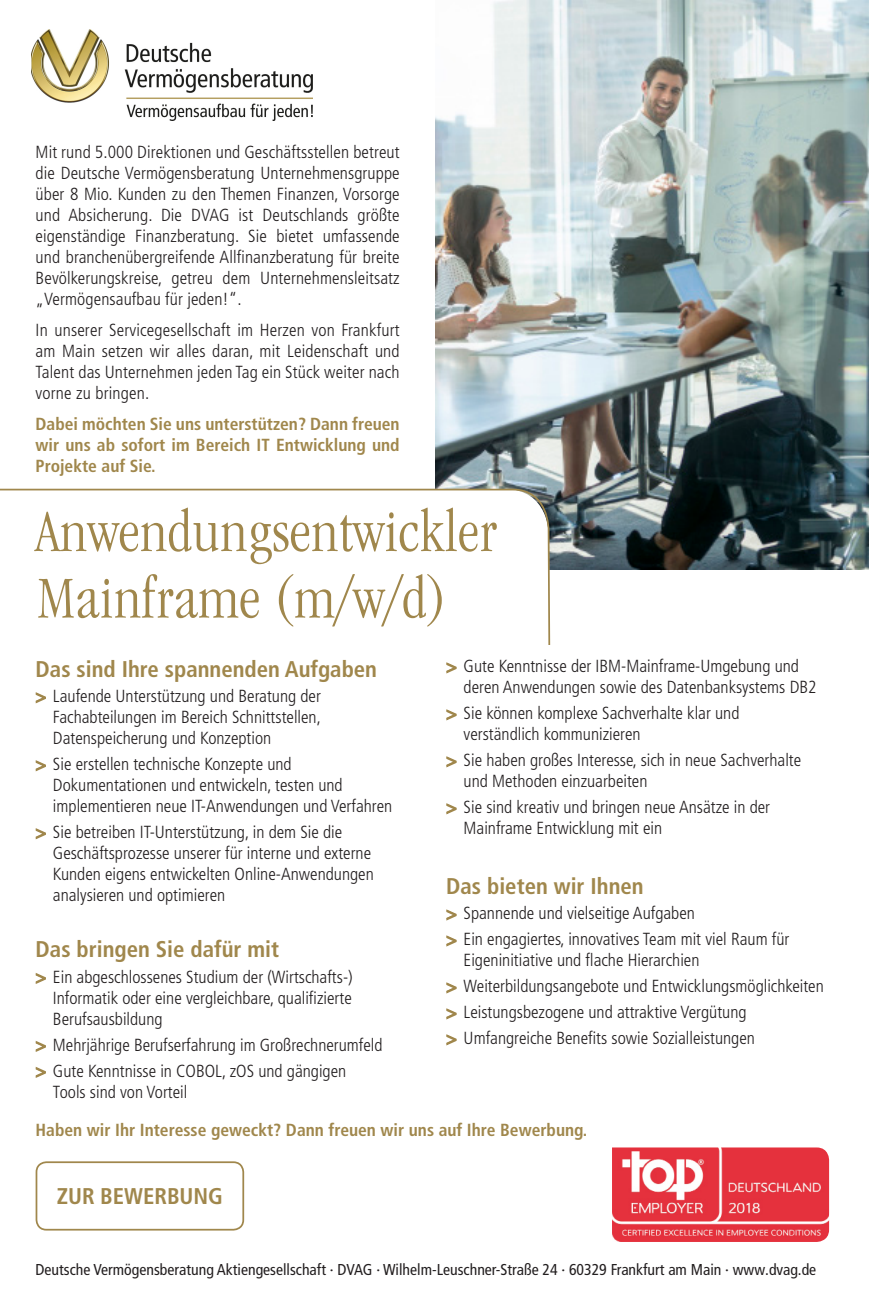
<style>
.page{position:relative;width:869px;height:1290px;background:#fff}
.page>*{position:absolute;margin:0;border:0;box-sizing:border-box;transform-origin:0 0}
.Titel_HL__GL__42_45{font:300 condensed 61.25px/66.5px "ITC Garamond Std";letter-spacing:.01em;color:#a0874c}
.Copy__F47__11_14{font:700 condensed 22.75px "Frutiger LT Pro";color:#a0874c}
.Copy_Bullets{font:700 condensed 22.75px "Frutiger LT Pro";color:#a0874c}
.Copy__F47__11_14-2{font:300 condensed 17.5px/21px "Frutiger LT Pro";color:#231f20}
.Copy__F47__11_14-3{font:700 condensed 17.5px/21px "Frutiger LT Pro";color:#a0874c;text-align:justify}
.Copy__F47__11_14-4{font:condensed 15.75px "Frutiger LT Pro";color:#231f20}
.s1{font-weight:400;color:#a0874c}
</style>
<div class="page">
<img style="left:435px;top:0;width:433px;height:569px">
<svg style="left:35px;top:692px;width:11px;height:12px"></svg>
<svg style="left:35px;top:760px;width:11px;height:12px"></svg>
<svg style="left:35px;top:828px;width:11px;height:12px"></svg>
<svg style="left:35px;top:973px;width:11px;height:11px"></svg>
<svg style="left:35px;top:1041px;width:11px;height:11px"></svg>
<svg style="left:35px;top:1067px;width:11px;height:11px"></svg>
<svg style="left:446px;top:662px;width:11px;height:12px"></svg>
<svg style="left:446px;top:709px;width:11px;height:12px"></svg>
<svg style="left:446px;top:756px;width:11px;height:12px"></svg>
<svg style="left:446px;top:803px;width:11px;height:12px"></svg>
<svg style="left:446px;top:909px;width:11px;height:12px"></svg>
<svg style="left:446px;top:935px;width:11px;height:12px"></svg>
<svg style="left:446px;top:982px;width:11px;height:12px"></svg>
<svg style="left:446px;top:1008px;width:11px;height:12px"></svg>
<svg style="left:446px;top:1034px;width:11px;height:12px"></svg>
<svg style="left:0;top:488px;width:550px;height:157px"></svg>
<img style="left:31px;top:30px;width:281px;height:90px">
<img style="left:612px;top:1147px;width:216px;height:95px">
<div style="left:36px;top:1161px;width:208px;height:69px;border:2px solid #a0874c;border-radius:10px"></div>
<p class="Copy__F47__11_14-2" style="left:36px;top:141px;width:365px;text-align:justify">Mit rund 5.000 Direktionen und Geschäftsstellen betreut die Deutsche Vermögensberatung Unternehmensgruppe über 8 Mio. Kunden zu den Themen Finanzen, Vorsorge und Absicherung. Die DVAG ist Deutschlands größte eigenständige Finanzberatung. Sie bietet umfassende und branchenübergreifende Allfinanzberatung für breite Bevölkerungskreise, getreu dem Unternehmensleitsatz „Vermögensaufbau für jeden!“.</p>
<p class="Copy__F47__11_14-2" style="left:36px;top:319px;width:365px;text-align:justify">In unserer Servicegesellschaft im Herzen von Frankfurt am Main setzen wir alles daran, mit Leidenschaft und Talent das Unternehmen jeden Tag ein Stück weiter nach vorne zu bringen.</p>
<p class="Copy__F47__11_14-3" style="left:36px;top:413px;width:365px">Dabei möchten Sie uns unterstützen? Dann freuen wir uns ab sofort im Bereich IT Entwicklung und Projekte auf Sie.</p>
<p class="Titel_HL__GL__42_45" style="left:35px;top:499px;width:462px">Anwendungsentwickler<br>Mainframe (m/w/d)</p>
<p class="Copy__F47__11_14" style="left:36px;top:655px;width:343px">Das sind Ihre spannenden Aufgaben</p>
<p class="Copy__F47__11_14-2" style="left:53px;top:686px;width:269px;text-align:justify;text-indent:-17px"><span class="s1">&gt;</span> Laufende Unterstützung und Beratung der Fachabteilungen im Bereich Schnittstellen, Datenspeicherung und Konzeption</p>
<p class="Copy__F47__11_14-2" style="left:53px;top:754px;width:341px;text-indent:-17px"><span class="s1">&gt;</span> Sie erstellen technische Konzepte und<br>Dokumentationen und entwickeln, testen und implementieren neue IT-Anwendungen und Verfahren</p>
<p class="Copy__F47__11_14-2" style="left:53px;top:822px;width:322px;text-indent:-17px"><span class="s1">&gt;</span> Sie betreiben IT-Unterstützung, in dem Sie die Geschäftsprozesse unserer für interne und externe Kunden eigens entwickelten Online-Anwendungen analysieren und optimieren</p>
<p class="Copy_Bullets" style="left:36px;top:935px;width:245px">Das bringen Sie dafür mit</p>
<p class="Copy__F47__11_14-2" style="left:53px;top:966px;width:301px;text-align:justify;text-indent:-17px"><span class="s1">&gt;</span> Ein abgeschlossenes Studium der (Wirtschafts-)<br>Informatik oder eine vergleichbare, qualifizierte Berufsausbildung</p>
<p class="Copy__F47__11_14-2" style="left:36px;top:1034px;width:348px"><span class="s1">&gt;</span> Mehrjährige Berufserfahrung im Großrechnerumfeld</p>
<p class="Copy__F47__11_14-2" style="left:53px;top:1060px;width:294px;text-indent:-17px"><span class="s1">&gt;</span> Gute Kenntnisse in COBOL, zOS und gängigen<br>Tools sind von Vorteil</p>
<p class="Copy__F47__11_14-2" style="left:463px;top:656px;width:354px;text-indent:-17px"><span class="s1">&gt;</span> Gute Kenntnisse der IBM-Mainframe-Umgebung und deren Anwendungen sowie des Datenbanksystems DB2</p>
<p class="Copy__F47__11_14-2" style="left:463px;top:703px;width:277px;text-indent:-17px"><span class="s1">&gt;</span> Sie können komplexe Sachverhalte klar und verständlich kommunizieren</p>
<p class="Copy__F47__11_14-2" style="left:463px;top:750px;width:339px;text-indent:-17px"><span class="s1">&gt;</span> Sie haben großes Interesse, sich in neue Sachverhalte und Methoden einzuarbeiten</p>
<p class="Copy__F47__11_14-2" style="left:463px;top:797px;width:308px;text-indent:-17px"><span class="s1">&gt;</span> Sie sind kreativ und bringen neue Ansätze in der<br>Mainframe Entwicklung mit ein</p>
<p class="Copy_Bullets" style="left:446px;top:873px;width:199px">Das bieten wir Ihnen</p>
<p class="Copy__F47__11_14-2" style="left:446px;top:903px;width:250px"><span class="s1">&gt;</span> Spannende und vielseitige Aufgaben</p>
<p class="Copy__F47__11_14-2" style="left:463px;top:929px;width:327px;text-indent:-17px"><span class="s1">&gt;</span> Ein engagiertes, innovatives Team mit viel Raum für<br>Eigeninitiative und flache Hierarchien</p>
<p class="Copy__F47__11_14-2" style="left:446px;top:976px;width:379px"><span class="s1">&gt;</span> Weiterbildungsangebote und Entwicklungsmöglichkeiten</p>
<p class="Copy__F47__11_14-2" style="left:446px;top:1002px;width:302px"><span class="s1">&gt;</span> Leistungsbezogene und attraktive Vergütung</p>
<p class="Copy__F47__11_14-2" style="left:446px;top:1028px;width:310px"><span class="s1">&gt;</span> Umfangreiche Benefits sowie Sozialleistungen</p>
<p class="Copy__F47__11_14-3" style="left:36px;top:1119px;width:553px">Haben wir Ihr Interesse geweckt? Dann freuen wir uns auf Ihre Bewerbung.</p>
<p class="Copy__F47__11_14" style="left:57px;top:1182px;width:168px">ZUR BEWERBUNG</p>
<p class="Copy__F47__11_14-4" style="left:36px;top:1260px;width:781px">Deutsche Vermögensberatung Aktiengesellschaft · DVAG · Wilhelm-Leuschner-Straße 24 · 60329 Frankfurt am Main · www.dvag.de</p>
</div>
